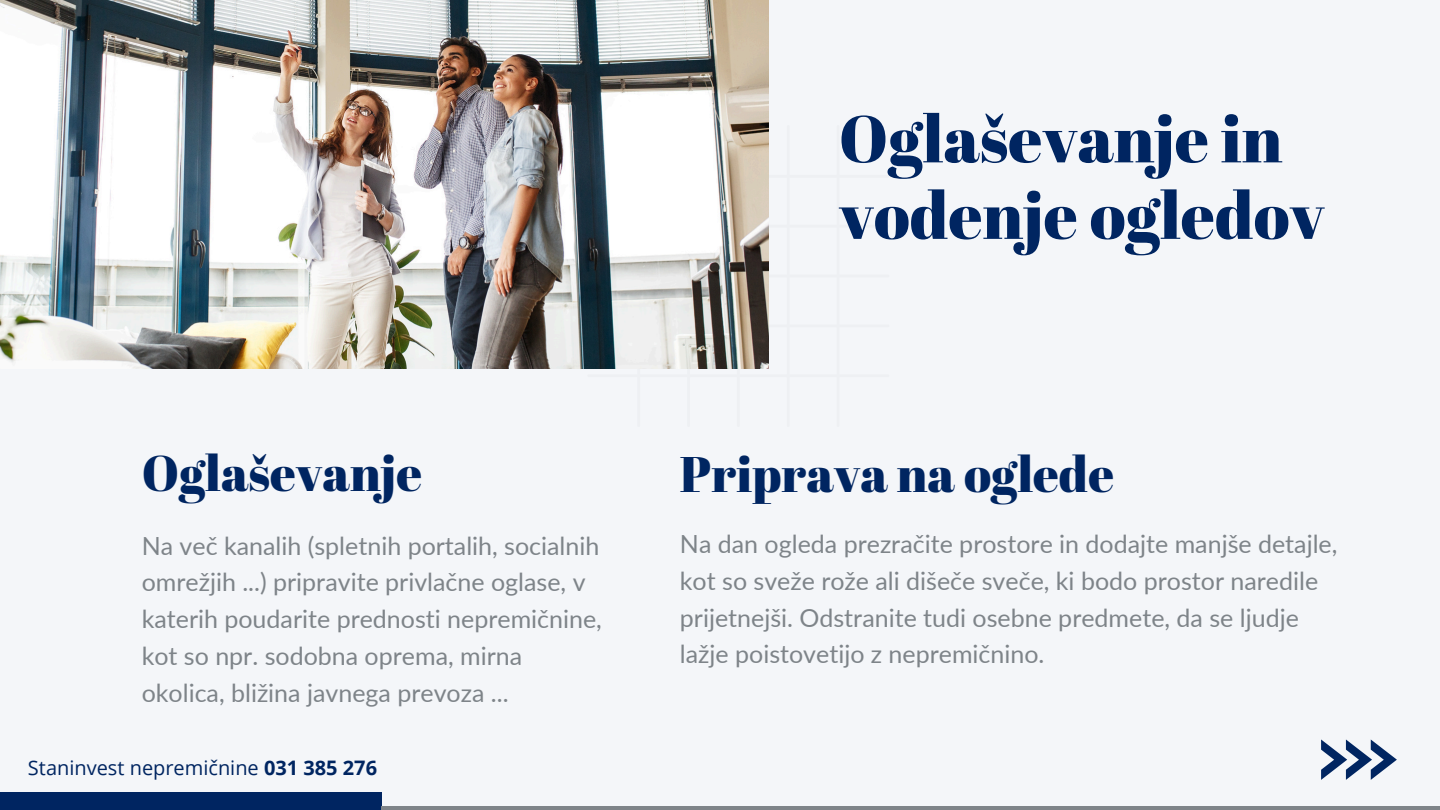
<style>
.page{position:relative;width:1440px;height:810px;background:#f4f6f9}
.page>*{position:absolute;margin:0;border:0;box-sizing:border-box;transform-origin:0 0}
.t1{font:66px/76.5px "Abril Fatface";color:#002561}
.t2{font:50px "Abril Fatface";color:#002561}
.t3{font:25px/36.8px "Lato";color:#7e8489}
.t4{font:20px "Open Sans";color:#002561}
.s1{font-weight:700}
</style>
<div class="page">
<div style="left:0;top:792px;width:382px;height:18px;background:#002561"></div>
<hr style="left:382px;top:806px;width:1058px;height:4px;background:#7e8489">
<svg style="left:1321px;top:739px;width:76px;height:41px"></svg>
<img style="left:0;top:0;width:768px;height:368px">
<h2 class="t2" style="left:142px;top:438px;width:282px">Oglaševanje</h2>
<p class="t3" style="left:142px;top:527px;width:462px">Na več kanalih (spletnih portalih, socialnih omrežjih ...) pripravite privlačne oglase, v katerih poudarite prednosti nepremičnine, kot so npr. sodobna oprema, mirna okolica, bližina javnega prevoza ...</p>
<h3 class="t4" style="left:28px;top:754px;width:351px">Staninvest nepremičnine <span class="s1">031 385 276</span></h3>
<h1 class="t1" style="left:839px;top:99px;width:487px">Oglaševanje in vodenje ogledov</h1>
<h3 class="t2" style="left:680px;top:439px;width:436px">Priprava na oglede</h3>
<h2 class="t3" style="left:680px;top:525px;width:659px">Na dan ogleda prezračite prostore in dodajte manjše detajle, kot so sveže rože ali dišeče sveče, ki bodo prostor naredile prijetnejši. Odstranite tudi osebne predmete, da se ljudje lažje poistovetijo z nepremičnino.</h2>
</div>
